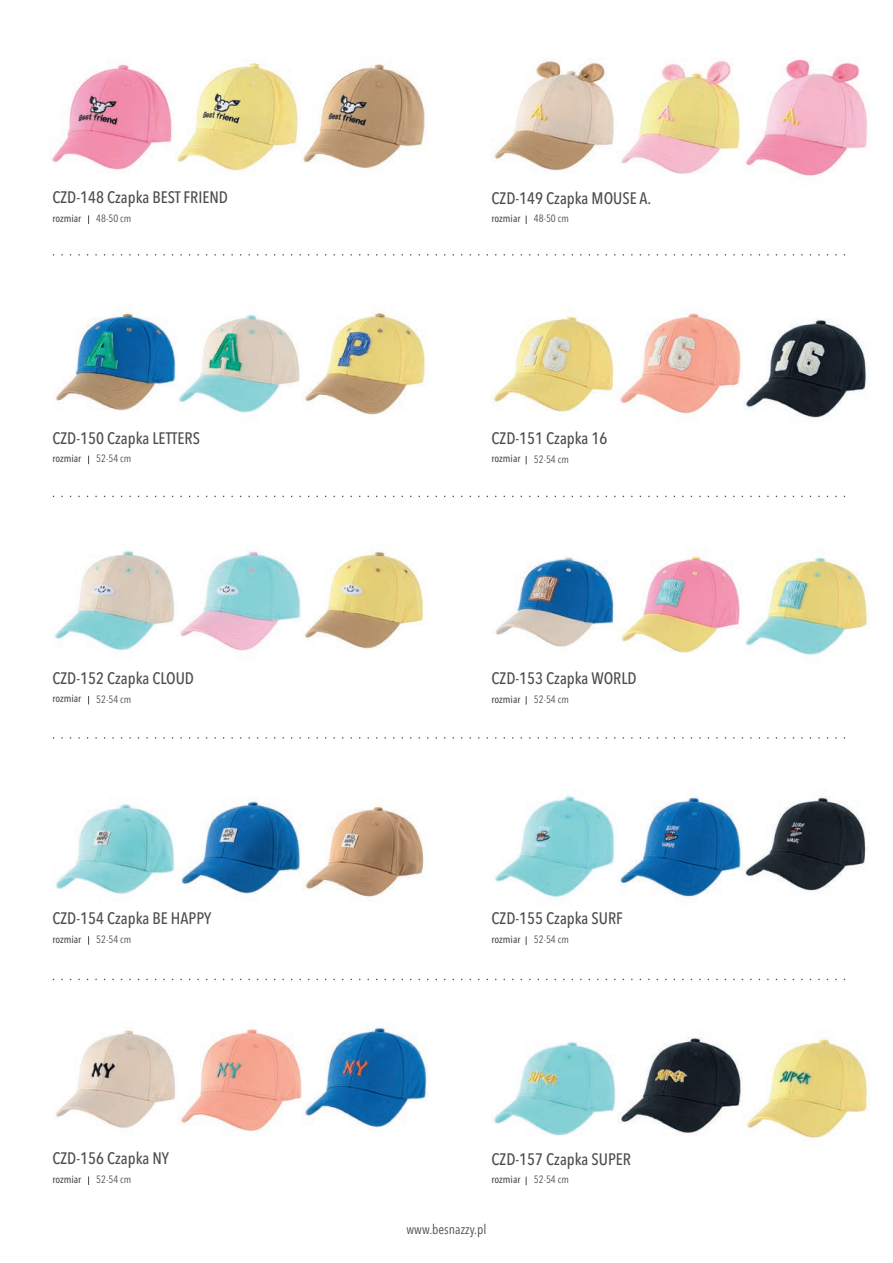
<style>
.page{position:relative;width:893px;height:1263px;background:#fff}
.page>*{position:absolute;margin:0;border:0;box-sizing:border-box;transform-origin:0 0}
.model{font:500 condensed 16.5px "Avenir Next LT Pro";color:#4b4c4d}
.opis{font:condensed 13.5px "Avenir Next LT Pro";color:#4b4c4d}
.nazwa_opisu{font:500 condensed 10.5px "Avenir Next LT Pro";color:#4b4c4d}
.opis-2{font:condensed 10.5px "Avenir Next LT Pro";color:#4b4c4d}
</style>
<div class="page">
<img style="left:493px;top:1042px;width:123px;height:94px">
<img style="left:617px;top:1037px;width:125px;height:98px">
<img style="left:743px;top:1039px;width:125px;height:102px">
<img style="left:55px;top:1030px;width:121px;height:98px">
<img style="left:180px;top:1029px;width:122px;height:104px">
<img style="left:302px;top:1027px;width:125px;height:104px">
<img style="left:494px;top:791px;width:248px;height:108px">
<img style="left:743px;top:795px;width:123px;height:98px">
<img style="left:55px;top:804px;width:123px;height:90px">
<img style="left:181px;top:799px;width:121px;height:96px">
<img style="left:302px;top:807px;width:122px;height:90px">
<img style="left:495px;top:557px;width:120px;height:90px">
<img style="left:621px;top:556px;width:119px;height:97px">
<img style="left:745px;top:557px;width:123px;height:99px">
<img style="left:54px;top:551px;width:247px;height:100px">
<img style="left:304px;top:551px;width:119px;height:98px">
<img style="left:493px;top:316px;width:121px;height:97px">
<img style="left:617px;top:313px;width:124px;height:102px">
<img style="left:744px;top:318px;width:122px;height:100px">
<img style="left:55px;top:313px;width:122px;height:98px">
<img style="left:178px;top:312px;width:249px;height:103px">
<img style="left:494px;top:59px;width:120px;height:112px">
<img style="left:621px;top:58px;width:120px;height:116px">
<img style="left:743px;top:57px;width:125px;height:119px">
<img style="left:50px;top:64px;width:124px;height:107px">
<img style="left:175px;top:62px;width:250px;height:109px">
<p class="model" style="left:52px;top:188px;width:177px">CZD-148 Czapka BEST FRIEND</p>
<p class="model" style="left:492px;top:188px;width:161px">CZD-149 Czapka MOUSE A.</p>
<p class="nazwa_opisu" style="left:52px;top:212px;width:30px">rozmiar</p>
<p class="opis-2" style="left:96px;top:212px;width:37px">48-50 cm</p>
<p class="nazwa_opisu" style="left:492px;top:212px;width:30px">rozmiar</p>
<p class="opis-2" style="left:534px;top:212px;width:37px">48-50 cm</p>
<p class="model" style="left:52px;top:428px;width:149px">CZD-150 Czapka LETTERS</p>
<p class="model" style="left:492px;top:428px;width:117px">CZD-151 Czapka 16</p>
<p class="nazwa_opisu" style="left:52px;top:452px;width:30px">rozmiar</p>
<p class="opis-2" style="left:96px;top:452px;width:37px">52-54 cm</p>
<p class="nazwa_opisu" style="left:492px;top:452px;width:30px">rozmiar</p>
<p class="opis-2" style="left:534px;top:453px;width:37px">52-54 cm</p>
<p class="model" style="left:52px;top:668px;width:143px">CZD-152 Czapka CLOUD</p>
<p class="model" style="left:492px;top:668px;width:147px">CZD-153 Czapka WORLD</p>
<p class="nazwa_opisu" style="left:52px;top:692px;width:30px">rozmiar</p>
<p class="opis-2" style="left:96px;top:693px;width:37px">52-54 cm</p>
<p class="nazwa_opisu" style="left:492px;top:692px;width:30px">rozmiar</p>
<p class="opis-2" style="left:534px;top:693px;width:37px">52-54 cm</p>
<p class="model" style="left:52px;top:908px;width:160px">CZD-154 Czapka BE HAPPY</p>
<p class="model" style="left:492px;top:909px;width:133px">CZD-155 Czapka SURF</p>
<p class="nazwa_opisu" style="left:52px;top:933px;width:30px">rozmiar</p>
<p class="opis-2" style="left:96px;top:933px;width:37px">52-54 cm</p>
<p class="nazwa_opisu" style="left:492px;top:933px;width:30px">rozmiar</p>
<p class="opis-2" style="left:534px;top:933px;width:37px">52-54 cm</p>
<p class="model" style="left:52px;top:1149px;width:118px">CZD-156 Czapka NY</p>
<p class="model" style="left:492px;top:1149px;width:141px">CZD-157 Czapka SUPER</p>
<p class="nazwa_opisu" style="left:52px;top:1173px;width:30px">rozmiar</p>
<p class="opis-2" style="left:96px;top:1173px;width:37px">52-54 cm</p>
<p class="nazwa_opisu" style="left:492px;top:1173px;width:30px">rozmiar</p>
<p class="opis-2" style="left:534px;top:1173px;width:37px">52-54 cm</p>
<p class="opis" style="left:407px;top:1221px;width:81px">www.besnazzy.pl</p>
</div>
